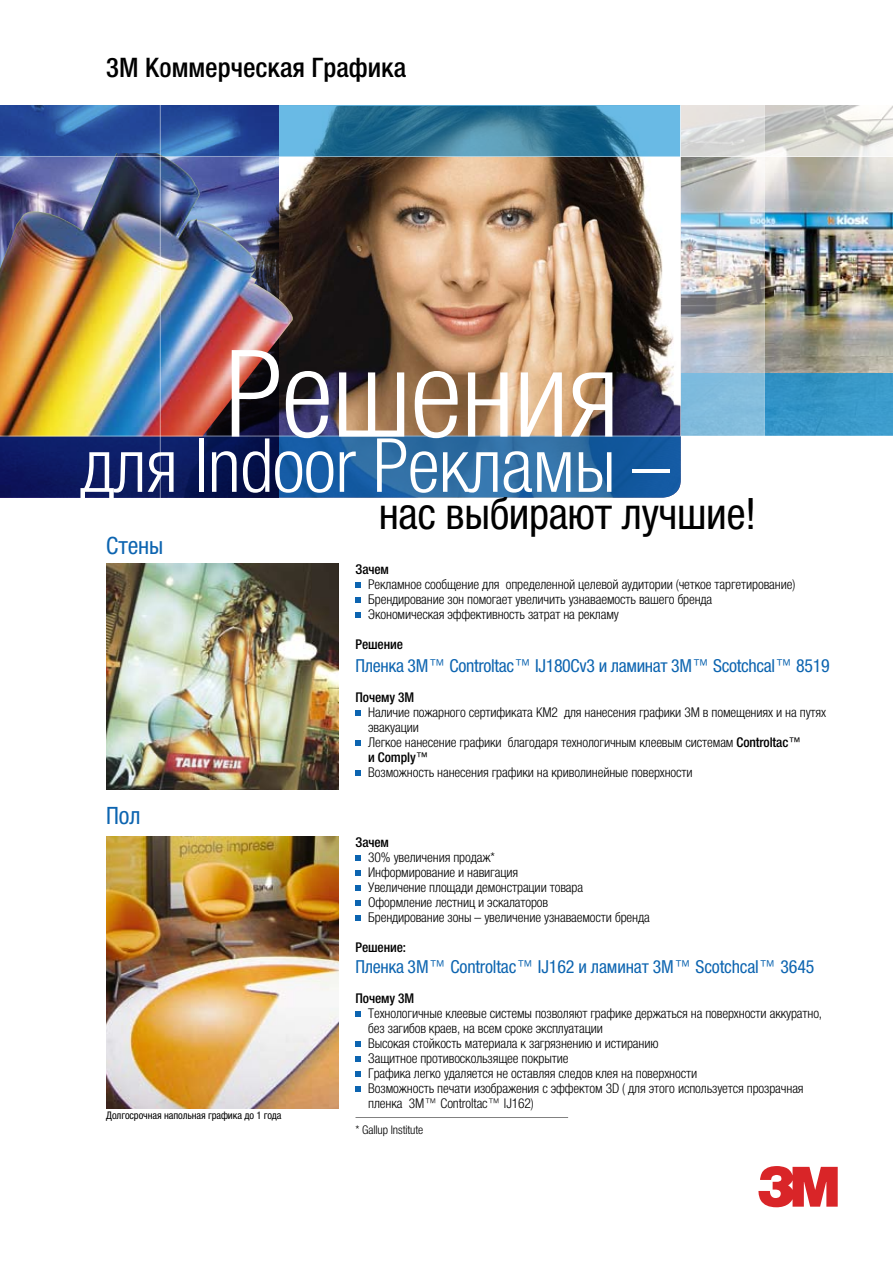
<style>
.page{position:relative;width:893px;height:1263px;background:#fff}
.page>*{position:absolute;margin:0;border:0;box-sizing:border-box;transform-origin:0 0}
.t1{font:300 condensed 121.5px "Helvetica Neue LTCYR";letter-spacing:-.01em;color:#fff}
.t2{font:300 condensed 75px "Helvetica Neue LTCYR";letter-spacing:-.01em;color:#fff}
.t3{font:condensed 43.5px "Helvetica Neue LTCYR";letter-spacing:-.01em;color:#000}
.t4{font:500 condensed 27px "Helvetica Neue LTCYR";color:#000}
.t5{font:condensed 24px "Helvetica Neue LTCYR";letter-spacing:-.01em;color:#0c64b0}
.t6{font:condensed 18px "Helvetica Neue LTCYR";letter-spacing:-.02em;color:#0c64b0}
.t7{font:300 condensed 13.5px/15px "Helvetica Neue LTCYR";letter-spacing:-.01em;color:#000}
.t8{font:500 condensed 13.5px "Helvetica Neue LTCYR";letter-spacing:-.01em;color:#000}
.t9{font:300 condensed 12px "Helvetica Neue LTCYR";letter-spacing:-.01em;color:#000}
.t10{font:condensed 10.5px "Helvetica Neue LTCYR";letter-spacing:-.01em;color:#000}
.s1{font-weight:500}
</style>
<div class="page">
<svg style="left:758px;top:1166px;width:80px;height:41px"></svg>
<img style="left:765px;top:157px;width:128px;height:216px">
<div style="left:455px;top:373px;width:438px;height:62px;background:#3797c8"></div>
<img style="left:296px;top:106px;width:385px;height:330px">
<svg style="left:279px;top:437px;width:402px;height:60px;background:#2466a4"></svg>
<svg style="left:279px;top:106px;width:401px;height:50px;background:#3a84a8"></svg>
<svg style="left:765px;top:105px;width:128px;height:51px"></svg>
<img style="left:0;top:105px;width:279px;height:392px">
<svg style="left:681px;top:105px;width:83px;height:330px;background:#b5c3cb"></svg>
<img style="left:0;top:153px;width:296px;height:283px">
<hr style="left:0;top:436px;width:893px;height:1px;background:#fff">
<hr style="left:0;top:156px;width:893px;height:1px;background:#fff">
<hr style="left:160px;top:14px;width:1px;height:512px;background:#fff">
<hr style="left:764px;top:30px;width:1px;height:444px;background:#fff">
<svg style="left:355px;top:855px;width:6px;height:5px"></svg>
<svg style="left:355px;top:870px;width:6px;height:5px"></svg>
<svg style="left:355px;top:885px;width:6px;height:5px"></svg>
<svg style="left:355px;top:900px;width:6px;height:5px"></svg>
<svg style="left:355px;top:915px;width:6px;height:5px"></svg>
<svg style="left:355px;top:1011px;width:6px;height:5px"></svg>
<svg style="left:355px;top:1041px;width:6px;height:5px"></svg>
<svg style="left:355px;top:1056px;width:6px;height:5px"></svg>
<svg style="left:355px;top:1071px;width:6px;height:5px"></svg>
<svg style="left:355px;top:1086px;width:6px;height:5px"></svg>
<img style="left:106px;top:836px;width:233px;height:272px">
<svg style="left:355px;top:582px;width:6px;height:6px"></svg>
<svg style="left:355px;top:597px;width:6px;height:6px"></svg>
<svg style="left:355px;top:612px;width:6px;height:6px"></svg>
<svg style="left:355px;top:710px;width:6px;height:5px"></svg>
<svg style="left:355px;top:740px;width:6px;height:5px"></svg>
<svg style="left:355px;top:770px;width:6px;height:5px"></svg>
<img style="left:106px;top:564px;width:233px;height:226px">
<hr style="left:355px;top:1117px;width:213px;height:1px;background:#000">
<h3 class="t4" style="left:106px;top:52px;width:301px">3М Коммерческая Графика</h3>
<h1 class="t1" style="left:224px;top:328px;width:397px">Решения</h1>
<h2 class="t2" style="left:80px;top:425px;width:591px">для Indoor Рекламы –</h2>
<h3 class="t3" style="left:379px;top:490px;width:379px">нас выбирают лучшие!</h3>
<h3 class="t5" style="left:106px;top:532px;width:58px">Стены</h3>
<h3 class="t5" style="left:106px;top:803px;width:36px">Пол</h3>
<p class="t10" style="left:106px;top:1110px;width:177px">Долгосрочная напольная графика до 1 года</p>
<p class="t8" style="left:355px;top:562px;width:35px">Зачем</p>
<p class="t7" style="left:368px;top:577px;width:429px">Рекламное сообщение для определенной целевой аудитории (четкое таргетирование)<br>Брендирование зон помогает увеличить узнаваемость вашего бренда<br>Экономическая эффективность затрат на рекламу</p>
<p class="t8" style="left:355px;top:637px;width:49px">Решение</p>
<h3 class="t6" style="left:355px;top:656px;width:476px">Пленка 3М™ Controltac™ IJ180Cv3 и ламинат 3М™ Scotchcal™ 8519</h3>
<p class="t8" style="left:355px;top:690px;width:60px">Почему 3М</p>
<p class="t7" style="left:368px;top:705px;width:459px">Наличие пожарного сертификата KM2 для нанесения графики 3М в помещениях и на путях эвакуации<br>Легкое нанесение графики благодаря технологичным клеевым системам <span class="s1">Controltac™<br>и Comply™</span></p>
<p class="t7" style="left:368px;top:765px;width:326px">Возможность нанесения графики на криволинейные поверхности</p>
<p class="t8" style="left:355px;top:835px;width:35px">Зачем</p>
<p class="t7" style="left:368px;top:850px;width:283px">30% увеличения продаж*<br>Информирование и навигация<br>Увеличение площади демонстрации товара Оформление лестниц и эскалаторов<br>Брендирование зоны – увеличение узнаваемости бренда</p>
<p class="t8" style="left:355px;top:940px;width:52px">Решение:</p>
<h3 class="t6" style="left:355px;top:957px;width:460px">Пленка 3М™ Controltac™ IJ162 и ламинат 3М™ Scotchcal™ 3645</h3>
<p class="t8" style="left:355px;top:991px;width:60px">Почему 3М</p>
<p class="t7" style="left:368px;top:1006px;width:455px">Технологичные клеевые системы позволяют графике держаться на поверхности аккуратно, без загибов краев, на всем сроке эксплуатации<br>Высокая стойкость материала к загрязнению и истиранию<br>Защитное противоскользящее покрытие<br>Графика легко удаляется не оставляя следов клея на поверхности<br>Возможность печати изображения с эффектом 3D ( для этого используется прозрачная пленка 3М™ Controltac™ IJ162)</p>
<p class="t9" style="left:355px;top:1123px;width:69px">* Gallup Institute</p>
</div>
